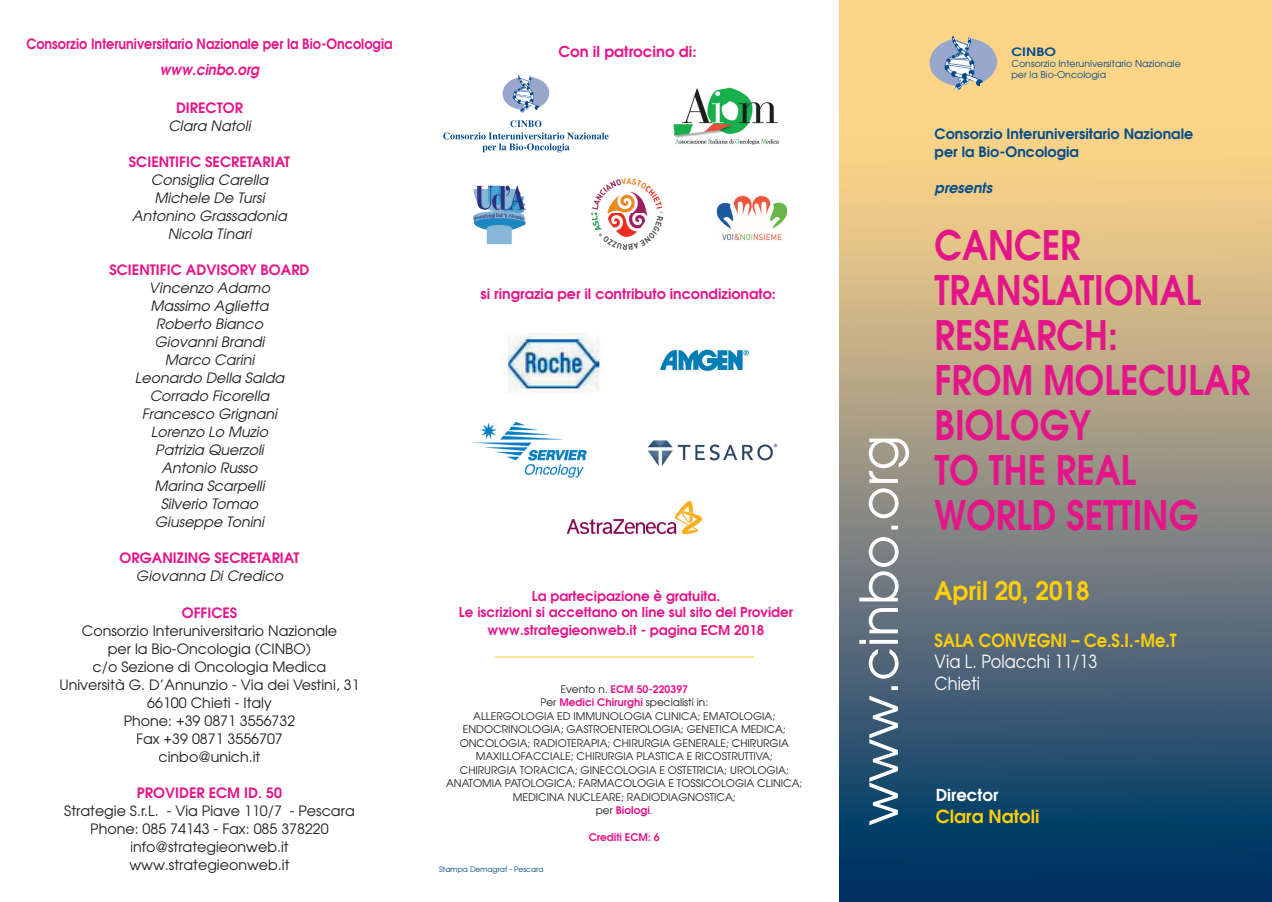
<style>
.page{position:relative;width:1272px;height:902px;background:#fff}
.page>*{position:absolute;margin:0;border:0;box-sizing:border-box;transform-origin:0 0}
.t1{font:600 40.5px/45px "Avant Garde";color:#e41589;scale:.87 1}
.t2{font:600 25.5px "Avant Garde";color:#fece08;scale:.95 1}
.t3{font:600 18px "Avant Garde";color:#fece08;scale:.9 1}
.t4{font:18px/21.6px "Avant Garde";color:#fff;scale:.9 1}
.t5{font:600 18px "Avant Garde";color:#fece08}
.t6{font:600 16.5px "Avant Garde";color:#fff}
.t7{font:600 15px "Avant Garde";color:#e41589}
.t8{font:italic 600 15px "Avant Garde";color:#e41589;scale:.9 1}
.t9{font:14.25px/18px "Avant Garde";color:#231f20;text-align:center}
.t10{font:italic 14.25px/18px "Avant Garde";color:#231f20;text-align:center}
.t11{font:600 14.25px "Avant Garde";color:#e41589}
.t12{font:600 14.25px "Avant Garde";color:#e41589;scale:.9 1}
.t13{font:600 14.25px/18px "Avant Garde";color:#034c8a}
.t14{font:italic 600 14.25px "Avant Garde";color:#034c8a}
.t15{font:600 13.5px/16.2px "Avant Garde";color:#e41589;text-align:center}
.t16{font:600 11.55px "Avant Garde";color:#034c8a;scale:1.2 1}
.t17{font:10.5px/13.5px "Avant Garde";color:#231f20;text-align:center}
.t18{font:600 10.5px "Avant Garde";color:#e41589}
.t19{font:9.45px/11.4px "Avant Garde";color:#034c8a}
.t20{font:7.5px "Avant Garde";color:#034c8a}
.s1{font-weight:600;color:#e41589}
</style>
<div class="page">
<svg style="left:839px;top:0;width:432px;height:901px;background:#95937e"></svg>
<img style="left:716px;top:195px;width:71px;height:46px">
<img style="left:475px;top:185px;width:43px;height:60px">
<img style="left:473px;top:186px;width:53px;height:58px">
<img style="left:952px;top:36px;width:45px;height:50px">
<img style="left:659px;top:346px;width:90px;height:26px">
<hr style="left:495px;top:655px;width:258px;height:2px;background:#ffe493">
<img style="left:514px;top:75px;width:35px;height:38px">
<svg style="left:443px;top:120px;width:165px;height:32px"></svg>
<img style="left:673px;top:87px;width:106px;height:58px">
<img style="left:591px;top:179px;width:71px;height:70px">
<img style="left:566px;top:500px;width:136px;height:35px">
<svg style="left:859px;top:438px;width:50px;height:387px"></svg>
<img style="left:504px;top:334px;width:98px;height:59px">
<img style="left:648px;top:440px;width:130px;height:26px">
<img style="left:473px;top:421px;width:114px;height:57px">
<h3 class="t12" style="left:26px;top:34px;width:408px">Consorzio Interuniversitario Nazionale per la Bio-Oncologia</h3>
<h3 class="t8" style="left:160px;top:60px;width:112px">www.cinbo.org</h3>
<h3 class="t11" style="left:176px;top:98px;width:68px">DIRECTOR</h3>
<h3 class="t10" style="left:168px;top:117px;width:84px">Clara Natoli</h3>
<h3 class="t11" style="left:129px;top:152px;width:163px">SCIENTIFIC SECRETARIAT</h3>
<h3 class="t10" style="left:132px;top:171px;width:156px">Consiglia Carella<br>Michele De Tursi<br>Antonino Grassadonia<br>Nicola Tinari</h3>
<h3 class="t11" style="left:109px;top:260px;width:202px">SCIENTIFIC ADVISORY BOARD</h3>
<p class="t10" style="left:135px;top:279px;width:151px">Vincenzo Adamo<br>Massimo Aglietta<br>Roberto Bianco<br>Giovanni Brandi<br>Marco Carini<br>Leonardo Della Salda<br>Corrado Ficorella<br>Francesco Grignani<br>Lorenzo Lo Muzio<br>Patrizia Querzoli<br>Antonio Russo<br>Marina Scarpelli<br>Silverio Tomao<br>Giuseppe Tonini</p>
<h3 class="t11" style="left:119px;top:548px;width:181px">ORGANIZING SECRETARIAT</h3>
<h3 class="t10" style="left:136px;top:567px;width:148px">Giovanna Di Credico</h3>
<h3 class="t11" style="left:182px;top:602px;width:57px">OFFICES</h3>
<h3 class="t9" style="left:59px;top:621px;width:301px">Consorzio Interuniversitario Nazionale<br>per la Bio-Oncologia (CINBO)<br>c/o Sezione di Oncologia Medica<br>Università G. D’Annunzio - Via dei Vestini, 31<br>66100 Chieti - Italy<br>Phone: +39 0871 3556732<br>Fax +39 0871 3556707<br>cinbo@unich.it</h3>
<h3 class="t11" style="left:137px;top:782px;width:147px">PROVIDER ECM ID. 50</h3>
<h3 class="t9" style="left:64px;top:801px;width:292px">Strategie S.r.L. - Via Piave 110/7 - Pescara<br>Phone: 085 74143 - Fax: 085 378220 info@strategieonweb.it www.strategieonweb.it</h3>
<h3 class="t7" style="left:558px;top:42px;width:140px">Con il patrocino di:</h3>
<h3 class="t11" style="left:480px;top:284px;width:297px">si ringrazia per il contributo incondizionato:</h3>
<p class="t15" style="left:459px;top:587px;width:336px">La partecipazione è gratuita.<br>Le iscrizioni si accettano on line sul sito del Provider</p>
<p class="t15" style="left:487px;top:621px;width:278px">www.strategieonweb.it - pagina ECM 2018</p>
<p class="t17" style="left:446px;top:682px;width:358px">Evento n. <span class="s1">ECM 50-220397<br></span>Per <span class="s1">Medici Chirurghi</span> specialisti in:<br>ALLERGOLOGIA ED IMMUNOLOGIA CLINICA; EMATOLOGIA; ENDOCRINOLOGIA; GASTROENTEROLOGIA; GENETICA MEDICA; ONCOLOGIA; RADIOTERAPIA; CHIRURGIA GENERALE; CHIRURGIA MAXILLOFACCIALE; CHIRURGIA PLASTICA E RICOSTRUTTIVA; CHIRURGIA TORACICA; GINECOLOGIA E OSTETRICIA; UROLOGIA; ANATOMIA PATOLOGICA; FARMACOLOGIA E TOSSICOLOGIA CLINICA; MEDICINA NUCLEARE; RADIODIAGNOSTICA;<br>per <span class="s1">Biologi</span>.</p>
<p class="t18" style="left:588px;top:830px;width:73px">Crediti ECM: 6</p>
<p class="t20" style="left:439px;top:864px;width:106px">Stampa Demagraf - Pescara</p>
<p class="t16" style="left:1011px;top:44px;width:39px">CINBO</p>
<p class="t19" style="left:1011px;top:58px;width:171px">Consorzio Interuniversitario Nazionale per la Bio-Oncologia</p>
<h3 class="t13" style="left:934px;top:125px;width:260px">Consorzio Interuniversitario Nazionale per la Bio-Oncologia</h3>
<h3 class="t14" style="left:934px;top:179px;width:59px">presents</h3>
<h1 class="t1" style="left:934px;top:221px;width:364px">CANCER<br>TRANSLATIONAL<br>RESEARCH:<br>FROM MOLECULAR<br>BIOLOGY<br>TO THE REAL<br>WORLD SETTING</h1>
<h2 class="t2" style="left:934px;top:573px;width:165px">April 20, 2018</h2>
<h3 class="t3" style="left:934px;top:628px;width:270px">SALA CONVEGNI – Ce.S.I.-Me.T</h3>
<h3 class="t4" style="left:934px;top:650px;width:182px">Via L. Polacchi 11/13<br>Chieti</h3>
<h3 class="t6" style="left:935px;top:784px;width:64px">Director</h3>
<h3 class="t5" style="left:935px;top:804px;width:105px">Clara Natoli</h3>
</div>
